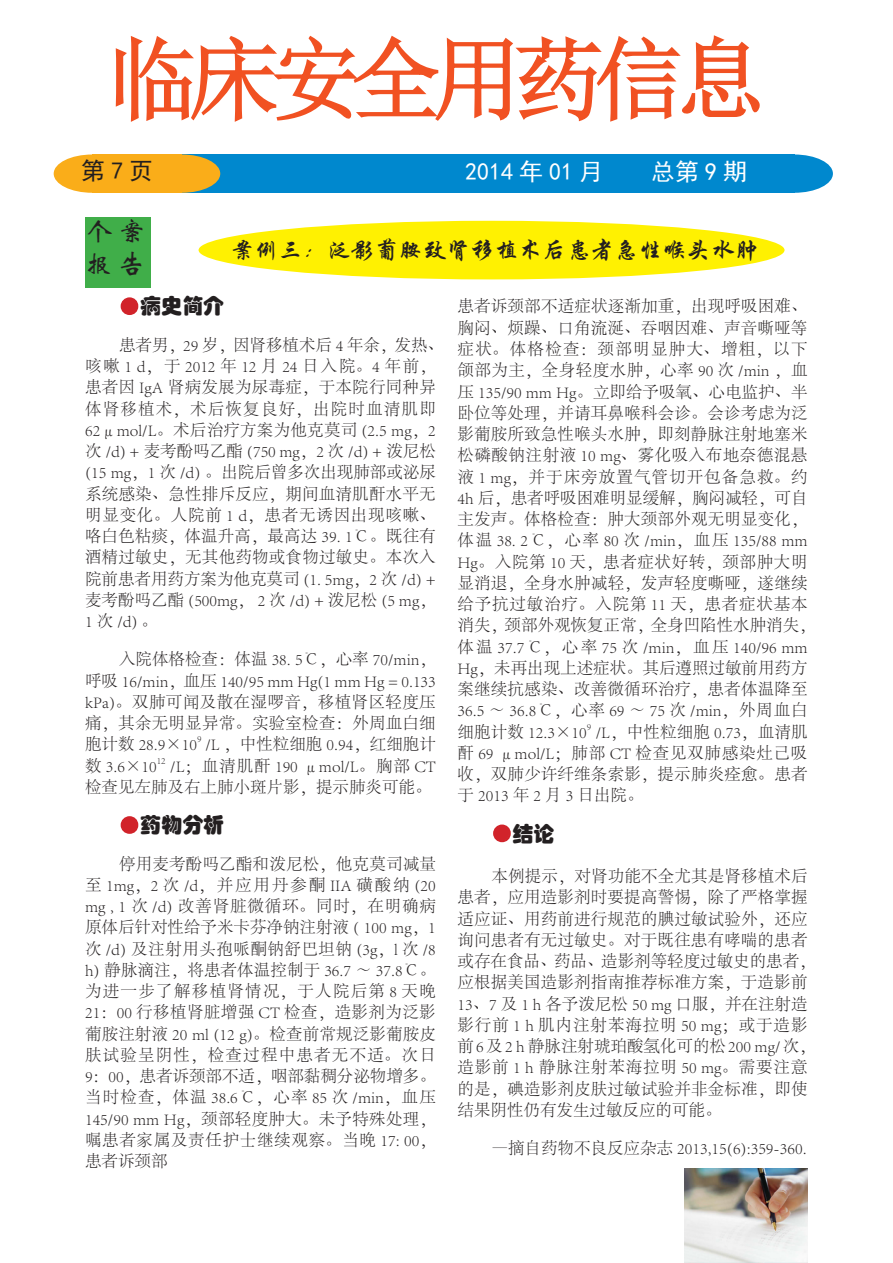
<style>
.page{position:relative;width:893px;height:1263px;background:#fff}
.page>*{position:absolute;margin:0;border:0;box-sizing:border-box;transform-origin:0 0}
.t1{font:90px "Sim Sun";letter-spacing:-.1em;color:#f15122}
.t2{font:27px "ST Xinwei";color:#231f20}
.t3{font:24px "ST Xingkai";color:#231f20}
.t4{font:24px "Sim Hei";color:#fff}
.t5{font:24px "Sim Hei";color:#231f20}
.t6{font:21px "ST Hupo";color:#231f20}
.t7{font:300 16.5px/21.3px "Adobe Song Std";letter-spacing:.01em;color:#231f20}
.t8{font:300 9.6px "Adobe Song Std";color:#231f20}
.s1{font-family:"Adobe Song Std";font-weight:300;color:#d1232a}
</style>
<div class="page">
<svg style="left:115px;top:35px;width:645px;height:87px"></svg>
<div style="left:182px;top:154px;width:612px;height:39px;background:#0088ce"></div>
<div style="left:54px;top:154px;width:77px;height:39px;background:#faad19;border-radius:50%"></div>
<div style="left:92px;top:154px;width:90px;height:39px;background:#faad19"></div>
<div style="left:143px;top:154px;width:77px;height:39px;background:#faad19;border-radius:50%"></div>
<div style="left:756px;top:154px;width:77px;height:39px;background:#0088ce;border-radius:50%"></div>
<div style="left:85px;top:218px;width:65px;height:70px;background:#40ae49"></div>
<img style="left:685px;top:1168px;width:122px;height:94px">
<div style="left:121px;top:297px;width:17px;height:18px;border:2px solid #d1232a;border-radius:50%"></div>
<div style="left:121px;top:816px;width:17px;height:18px;border:2px solid #d1232a;border-radius:50%"></div>
<div style="left:493px;top:824px;width:18px;height:18px;border:2px solid #d1232a;border-radius:50%"></div>
<div style="left:199px;top:221px;width:585px;height:58px;background:#fff101;border-radius:50%"></div>
<p class="t1" style="left:108px;top:34px;width:659px">临床安全用药信息</p>
<p class="t5" style="left:81px;top:159px;width:73px">第7页</p>
<p class="t4" style="left:465px;top:160px;width:139px">2014 年 01 月</p>
<p class="t4" style="left:651px;top:160px;width:97px">总第9期</p>
<p class="t2" style="left:85px;top:218px;width:62px">个 案</p>
<p class="t2" style="left:85px;top:250px;width:62px">报 告</p>
<p class="t6" style="left:119px;top:296px;width:106px"><span class="s1">●</span>病史简介</p>
<p class="t7" style="left:85px;top:335px;width:361px;text-indent:34px">患者男，29 岁，因肾移植术后 4 年余，发热、咳嗽 1 d，于 2012 年 12 月 24 日入院。4 年前，患者因 IgA 肾病发展为尿毒症，于本院行同种异体肾移植术，术后恢复良好，出院时血清肌即<br>62μmol/L。术后治疗方案为他克莫司 (2.5 mg，2次 /d) + 麦考酚吗乙酯 (750 mg，2 次 /d) + 泼尼松(15 mg，1 次 /d) 。出院后曾多次出现肺部或泌尿系统感染、急性排斥反应，期间血清肌酐水平无明显变化。人院前 1 d，患者无诱因出现咳嗽、咯白色粘痰，体温升高，最高达 39. 1℃。既往有酒精过敏史，无其他药物或食物过敏史。本次入院前患者用药方案为他克莫司 (1. 5mg，2 次 /d) +麦考酚吗乙酯 (500mg， 2 次 /d) + 泼尼松 (5 mg，<br>1 次 /d) 。</p>
<p class="t7" style="left:85px;top:649px;width:352px;text-align:justify;text-indent:34px">入院体格检查：体温 38. 5℃，心率 70/min，呼吸 16/min，血压 140/95 mm Hg(1 mm Hg = 0.133 kPa)。双肺可闻及散在湿啰音，移植肾区轻度压痛，其余无明显异常。实验室检查：外周血白细胞计数 28.9×10</p>
<p class="t3" style="left:231px;top:238px;width:529px">案例三：泛影葡胺致肾移植术后患者急性喉头水肿</p>
<p class="t7" style="left:457px;top:296px;width:360px">患者诉颈部不适症状逐渐加重，出现呼吸困难、胸闷、烦躁、口角流涎、吞咽因难、声音嘶哑等症状。体格检查：颈部明显肿大、增粗，以下颌部为主，全身轻度水肿，心率 90 次 /min ，血压 135/90 mm Hg。立即给予吸氧、心电监护、半卧位等处理，并请耳鼻喉科会诊。会诊考虑为泛影葡胺所致急性喉头水肿，即刻静脉注射地塞米松磷酸钠注射液 10 mg、雾化吸入布地奈德混悬液 1 mg，并于床旁放置气管切开包备急救。约<br>4h 后，患者呼吸困难明显缓解，胸闷减轻，可自主发声。体格检查：肿大颈部外观无明显变化，体温 38. 2℃，心率 80 次 /min，血压 135/88 mm<br>Hg。入院第 10 天，患者症状好转，颈部肿大明显消退，全身水肿减轻，发声轻度嘶哑，遂继续给予抗过敏治疗。入院第 11 天，患者症状基本消失，颈部外观恢复正常，全身凹陷性水肿消失，体温 37.7 ℃，心率 75 次 /min，血压 140/96 mm<br>Hg，未再出现上述症状。其后遵照过敏前用药方案继续抗感染、改善微循环治疗，患者体温降至<br>36.5 ～ 36.8℃，心率 69 ～ 75 次 /min，外周血白细胞计数 12.3×10</p>
<p class="t7" style="left:457px;top:722px;width:352px;text-align:justify;text-indent:138px">/L，中性粒细胞 0.73，血清肌酐 69 μmol/L；肺部 CT 检查见双肺感染灶己吸收，双肺少许纤维条索影，提示肺炎痊愈。患者于 2013 年 2 月 3 日出院。</p>
<p class="t6" style="left:491px;top:823px;width:64px"><span class="s1">●</span>结论</p>
<p class="t7" style="left:457px;top:866px;width:360px;text-indent:34px">本例提示，对肾功能不全尤其是肾移植术后患者，应用造影剂时要提高警惕，除了严格掌握适应证、用药前进行规范的腆过敏试验外，还应询问患者有无过敏史。对于既往患有哮喘的患者或存在食品、药品、造影剂等轻度过敏史的患者，应根据美国造影剂指南推荐标准方案，于造影前<br>13、7 及 1 h 各予泼尼松 50 mg 口服，并在注射造影行前 1 h 肌内注射苯海拉明 50 mg；或于造影前 6 及 2 h 静脉注射琥珀酸氢化可的松 200 mg/ 次，造影前 1 h 静脉注射苯海拉明 50 mg。需要注意的是，碘造影剂皮肤过敏试验并非金标准，即使结果阴性仍有发生过敏反应的可能。</p>
<p class="t7" style="left:491px;top:1138px;width:317px">—摘自药物不良反应杂志 2013,15(6):359-360.</p>
<p class="t8" style="left:587px;top:721px;width:6px">9</p>
<p class="t8" style="left:197px;top:734px;width:6px">9</p>
<p class="t7" style="left:205px;top:734px;width:232px">/L ，中性粒细胞 0.94，红细胞计</p>
<p class="t7" style="left:85px;top:756px;width:352px;text-align:right">/L；血清肌酐 190 μmol/L。胸部 CT<br>检查见左肺及右上肺小斑片影，提示肺炎可能。</p>
<p class="t6" style="left:119px;top:814px;width:106px"><span class="s1">●</span>药物分析</p>
<p class="t7" style="left:85px;top:853px;width:352px;text-align:justify;text-indent:34px">停用麦考酚吗乙酯和泼尼松，他克莫司减量至 1mg，2 次 /d，并应用丹参酮 IIA 磺酸纳 (20 mg , 1 次 /d) 改善肾脏微循环。同时，在明确病原体后针对性给予米卡芬净钠注射液 ( 100 mg，1次 /d) 及注射用头孢哌酮钠舒巴坦钠 (3g，l 次 /8 h) 静脉滴注，将患者体温控制于 36.7 ～ 37.8℃。为进一步了解移植肾情况，于人院后第 8 天晚21：00 行移植肾脏增强 CT 检查，造影剂为泛影葡胺注射液 20 ml (12 g)。检查前常规泛影葡胺皮肤试验呈阴性，检查过程中患者无不适。次日9：00，患者诉颈部不适，咽部黏稠分泌物增多。当时检查，体温 38.6℃，心率 85 次 /min，血压145/90 mm Hg，颈部轻度肿大。未予特殊处理，嘱患者家属及责任护士继续观察。当晚 17: 00，患者诉颈部</p>
<p class="t7" style="left:85px;top:756px;width:73px">数 3.6×10</p>
<p class="t8" style="left:157px;top:755px;width:10px">12</p>
</div>
